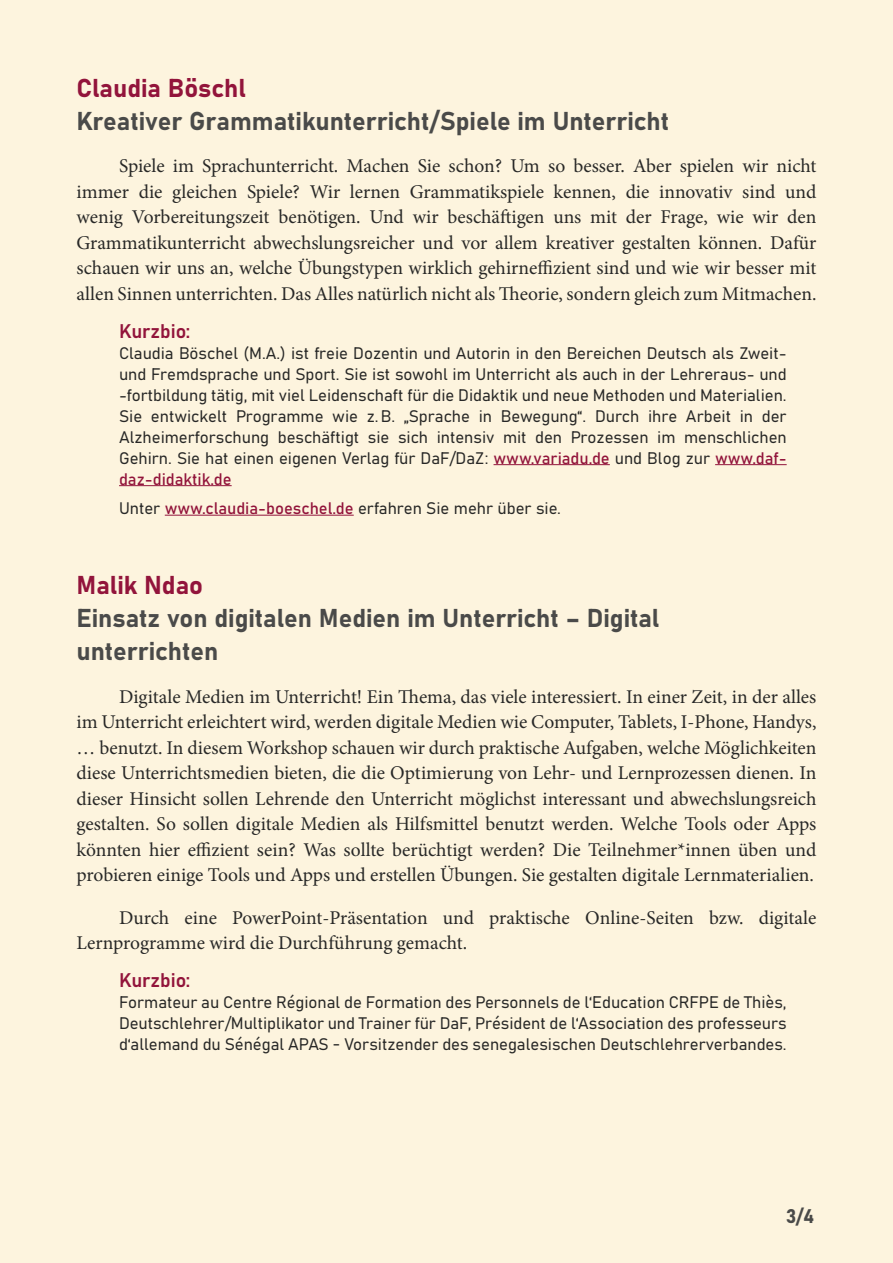
<style>
.page{position:relative;width:893px;height:1263px;background:#fdf4de}
.page>*{position:absolute;margin:0;border:0;box-sizing:border-box;transform-origin:0 0}
.t1{font:25.5px/33px "Bahnschrift";color:#4a4a49}
.t2{font:25.5px "Bahnschrift";color:#92143b}
.t3{font:19.5px/25.5px "Minion Pro";color:#282827;text-align:justify}
.t4{font:19.5px "Bahnschrift";color:#92143b}
.t5{font:19.5px "Bahnschrift";color:#4a4a49}
.t6{font:16.5px/21px "Bahnschrift";color:#282827;text-align:justify}
.s1{color:#92143b}
</style>
<div class="page">
<hr style="left:493px;top:464px;width:117px;height:1px;background:#92143b">
<hr style="left:715px;top:464px;width:72px;height:1px;background:#92143b">
<hr style="left:119px;top:485px;width:113px;height:1px;background:#92143b">
<hr style="left:165px;top:515px;width:189px;height:1px;background:#92143b">
<h1 class="t2" style="left:77px;top:68px;width:171px">Claudia Böschl</h1>
<h1 class="t1" style="left:77px;top:103px;width:594px">Kreativer Grammatikunterricht/Spiele im Unterricht</h1>
<p class="t3" style="left:77px;top:153px;width:741px;text-indent:43px">Spiele im Sprachunterricht. Machen Sie schon? Um so besser. Aber spielen wir nicht immer die gleichen Spiele? Wir lernen Grammatikspiele kennen, die innovativ sind und wenig Vorbereitungszeit benötigen. Und wir beschäftigen uns mit der Frage, wie wir den Grammatikunterricht abwechslungsreicher und vor allem kreativer gestalten können. Dafür schauen wir uns an, welche Übungstypen wirklich gehirneffizient sind und wie wir besser mit allen Sinnen unterrichten. Das Alles natürlich nicht als Theorie, sondern gleich zum Mitmachen.</p>
<p class="t4" style="left:119px;top:316px;width:73px">Kurzbio:</p>
<p class="t6" style="left:119px;top:341px;width:669px">Claudia Böschel (M.A.) ist freie Dozentin und Autorin in den Bereichen Deutsch als Zweit&shy;und Fremdsprache und Sport. Sie ist sowohl im Unterricht als auch in der Lehreraus- und -fortbildung tätig, mit viel Leidenschaft für die Didaktik und neue Methoden und Materialien.<br>Sie entwickelt Programme wie z.B. „Sprache in Bewegung“. Durch ihre Arbeit in der Alzheimerforschung beschäftigt sie sich intensiv mit den Prozessen im menschlichen Gehirn. Sie hat einen eigenen Verlag für DaF/DaZ: <span class="s1">www.variadu.de</span> und Blog zur <span class="s1">www.daf&shy;daz-didaktik.de</span></p>
<p class="t6" style="left:119px;top:497px;width:443px">Unter <span class="s1">www.claudia-boeschel.de</span> erfahren Sie mehr über sie.</p>
<h1 class="t2" style="left:77px;top:566px;width:128px">Malik Ndao</h1>
<h1 class="t1" style="left:77px;top:600px;width:584px">Einsatz von digitalen Medien im Unterricht – Digital unterrichten</h1>
<p class="t3" style="left:77px;top:684px;width:741px;text-indent:43px">Digitale Medien im Unterricht! Ein Thema, das viele interessiert. In einer Zeit, in der alles im Unterricht erleichtert wird, werden digitale Medien wie Computer, Tablets, I-Phone, Handys, … benutzt. In diesem Workshop schauen wir durch praktische Aufgaben, welche Möglichkeiten diese Unterrichtsmedien bieten, die die Optimierung von Lehr- und Lernprozessen dienen. In dieser Hinsicht sollen Lehrende den Unterricht möglichst interessant und abwechslungsreich gestalten. So sollen digitale Medien als Hilfsmittel benutzt werden. Welche Tools oder Apps könnten hier effizient sein? Was sollte berüchtigt werden? Die Teilnehmer*innen üben und probieren einige Tools und Apps und erstellen Übungen. Sie gestalten digitale Lernmaterialien.</p>
<p class="t3" style="left:77px;top:905px;width:741px;text-indent:43px">Durch eine PowerPoint-Präsentation und praktische Online-Seiten bzw. digitale<br>Lernprogramme wird die Durchführung gemacht.</p>
<p class="t4" style="left:119px;top:966px;width:73px">Kurzbio:</p>
<p class="t6" style="left:119px;top:991px;width:669px">Formateur au Centre Régional de Formation des Personnels de l‘Education CRFPE de Thiès, Deutschlehrer/Multiplikator und Trainer für DaF, Président de l‘Association des professeurs d‘allemand du Sénégal APAS - Vorsitzender des senegalesischen Deutschlehrerverbandes.</p>
<p class="t5" style="left:786px;top:1201px;width:30px">3/4</p>
</div>
